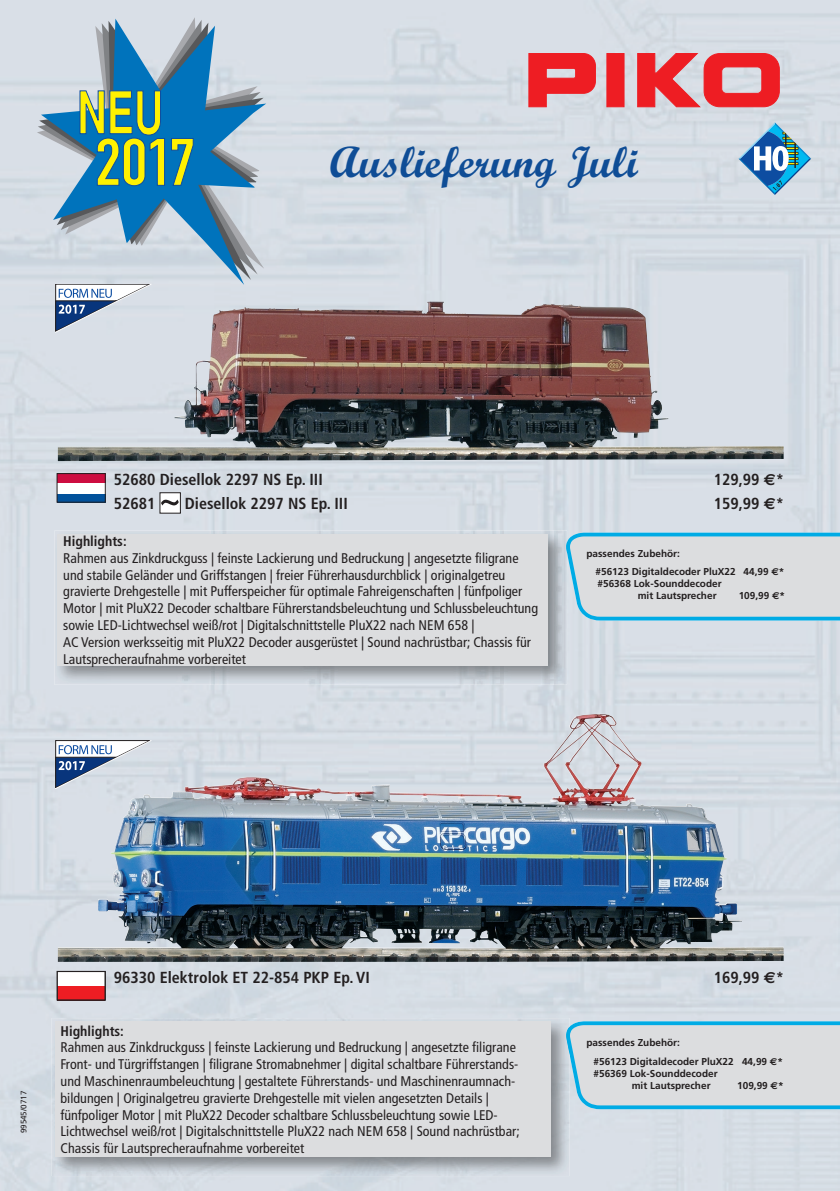
<style>
.page{position:relative;width:840px;height:1191px;background:#fff}
.page>*{position:absolute;margin:0;border:0;box-sizing:border-box;transform-origin:0 0}
.t1{font:700 44px "Script MT Std";color:#0f4d96}
.t2{font:700 condensed 16px/24px "Frutiger";color:#231f20}
.t3{font:condensed 14px/16.8px "Frutiger";color:#231f20}
.t4{font:700 condensed 14px "Frutiger";color:#231f20}
.t5{font:700 10px/18.4px "Frutiger";color:#231f20}
.t6{font:8px "Frutiger";color:#231f20}
.s1{font-family:"Euro Sans";font-stretch:normal}
.s2{font-family:"Euro Sans"}
</style>
<div class="page">
<img style="left:0;top:0;width:839px;height:1191px">
<svg style="left:528px;top:53px;width:67px;height:54px;background:#e74f55"></svg>
<div style="left:606px;top:53px;width:18px;height:54px;background:#ee1d23;border:1px solid #ee1d23"></div>
<svg style="left:636px;top:53px;width:143px;height:54px;background:#e55d64"></svg>
<svg style="left:41px;top:19px;width:225px;height:266px;background:#90b3cc"></svg>
<svg style="left:79px;top:90px;width:86px;height:96px;background:#6ca174"></svg>
<svg style="left:171px;top:138px;width:23px;height:48px"></svg>
<svg style="left:738px;top:122px;width:72px;height:73px;background:#8eb6d1"></svg>
<img style="left:58px;top:301px;width:725px;height:160px">
<img style="left:58px;top:714px;width:725px;height:248px">
<svg style="left:569px;top:1021px;width:270px;height:88px;background:#c7d8df"></svg>
<img style="left:54px;top:530px;width:512px;height:154px">
<svg style="left:565px;top:532px;width:274px;height:88px;background:#c8d8df"></svg>
<div style="left:58px;top:534px;width:489px;height:131px;background:#dcdddf"></div>
<img style="left:52px;top:1018px;width:517px;height:158px">
<img style="left:566px;top:1026px;width:3px;height:29px">
<div style="left:55px;top:1021px;width:495px;height:136px;background:#dcdddf"></div>
<svg style="left:55px;top:283px;width:96px;height:49px"></svg>
<svg style="left:55px;top:740px;width:96px;height:48px"></svg>
<div style="left:160px;top:492px;width:20px;height:21px;background:#fff;border:1px solid #231f20"></div>
<svg style="left:161px;top:499px;width:18px;height:6px"></svg>
<div style="left:57px;top:473px;width:48px;height:11px;background:#cd0d40"></div>
<div style="left:57px;top:484px;width:48px;height:10px;background:#fff"></div>
<div style="left:57px;top:494px;width:48px;height:8px;background:#01519b"></div>
<div style="left:57px;top:473px;width:48px;height:29px;border:1px solid #231f20"></div>
<div style="left:57px;top:971px;width:48px;height:29px;background:#fff"></div>
<div style="left:57px;top:985px;width:48px;height:15px;background:#ee1d23"></div>
<div style="left:57px;top:971px;width:48px;height:29px;border:1px solid #231f20"></div>
<h1 class="t1" style="left:329px;top:135px;width:309px">Auslieferung Juli</h1>
<p class="t2" style="left:114px;top:468px;width:210px">52680 Diesellok 2297 NS Ep. III<br>52681</p>
<p class="t2" style="left:185px;top:492px;width:164px">Diesellok 2297 NS Ep. III</p>
<p class="t2" style="left:713px;top:468px;width:72px">129,99 <span class="s1">€</span>*<br>159,99 <span class="s1">€</span>*</p>
<p class="t4" style="left:63px;top:533px;width:65px">Highlights:</p>
<p class="t3" style="left:63px;top:549px;width:476px">Rahmen aus Zinkdruckguss | feinste Lackierung und Bedruckung | angesetzte filigrane und stabile Geländer und Griffstangen | freier Führerhausdurchblick | originalgetreu gravierte Drehgestelle | mit Pufferspeicher für optimale Fahreigenschaften | fünfpoliger Motor | mit PluX22 Decoder schaltbare Führerstandsbeleuchtung und Schlussbeleuchtung sowie LED-Lichtwechsel weiß/rot | Digitalschnittstelle PluX22 nach NEM 658 |<br>AC Version werksseitig mit PluX22 Decoder ausgerüstet | Sound nachrüstbar; Chassis fü r Lautsprecheraufnahme vorbereitet</p>
<p class="t5" style="left:595px;top:544px;width:142px;text-indent:-9px">passendes Zubehör:<br>#56123 Digitaldecoder PluX22</p>
<p class="t5" style="left:637px;top:578px;width:85px;line-height:12px;text-indent:-40px">#56368 Lok-Sounddecoder mit Lautsprecher</p>
<p class="t5" style="left:743px;top:562px;width:42px">44,99 <span class="s2">€</span>*</p>
<p class="t5" style="left:738px;top:586px;width:48px">109,99 <span class="s2">€</span>*</p>
<p class="t6" style="left:19px;top:1133px;width:44px;rotate:-90deg">99545/0717</p>
<p class="t2" style="left:114px;top:965px;width:257px">96330 Elektrolok ET 22-854 PKP Ep. VI</p>
<p class="t4" style="left:61px;top:1022px;width:65px">Highlights:</p>
<p class="t3" style="left:61px;top:1039px;width:460px">Rahmen aus Zinkdruckguss | feinste Lackierung und Bedruckung | angesetzte filigrane Front- und Türgriffstangen | filigrane Stromabnehmer | digital schaltbare Führerstands&shy;und Maschinenraumbeleuchtung | gestaltete Führerstands- und Maschinenraumnach&shy;bildungen | Originalgetreu gravierte Drehgestelle mit vielen angesetzten Details | fünfpoliger Motor | mit PluX22 Decoder schaltbare Schlussbeleuchtung sowie LED-Lichtwechsel weiß/rot | Digitalschnittstelle PluX22 nach NEM 658 | Sound nachrüstbar; Chassis fü r Lautsprecheraufnahme vorbereitet</p>
<p class="t2" style="left:713px;top:965px;width:72px">169,99 <span class="s1">€</span>*</p>
<p class="t5" style="left:593px;top:1033px;width:142px;text-indent:-7px">passendes Zubehör:<br>#56123 Digitaldecoder PluX22</p>
<p class="t5" style="left:631px;top:1067px;width:87px;line-height:12px;text-indent:-38px">#56369 Lok-Sounddecoder mit Lautsprecher</p>
<p class="t5" style="left:741px;top:1052px;width:42px">44,99 <span class="s2">€</span>*</p>
<p class="t5" style="left:736px;top:1076px;width:48px">109,99 <span class="s2">€</span>*</p>
</div>
